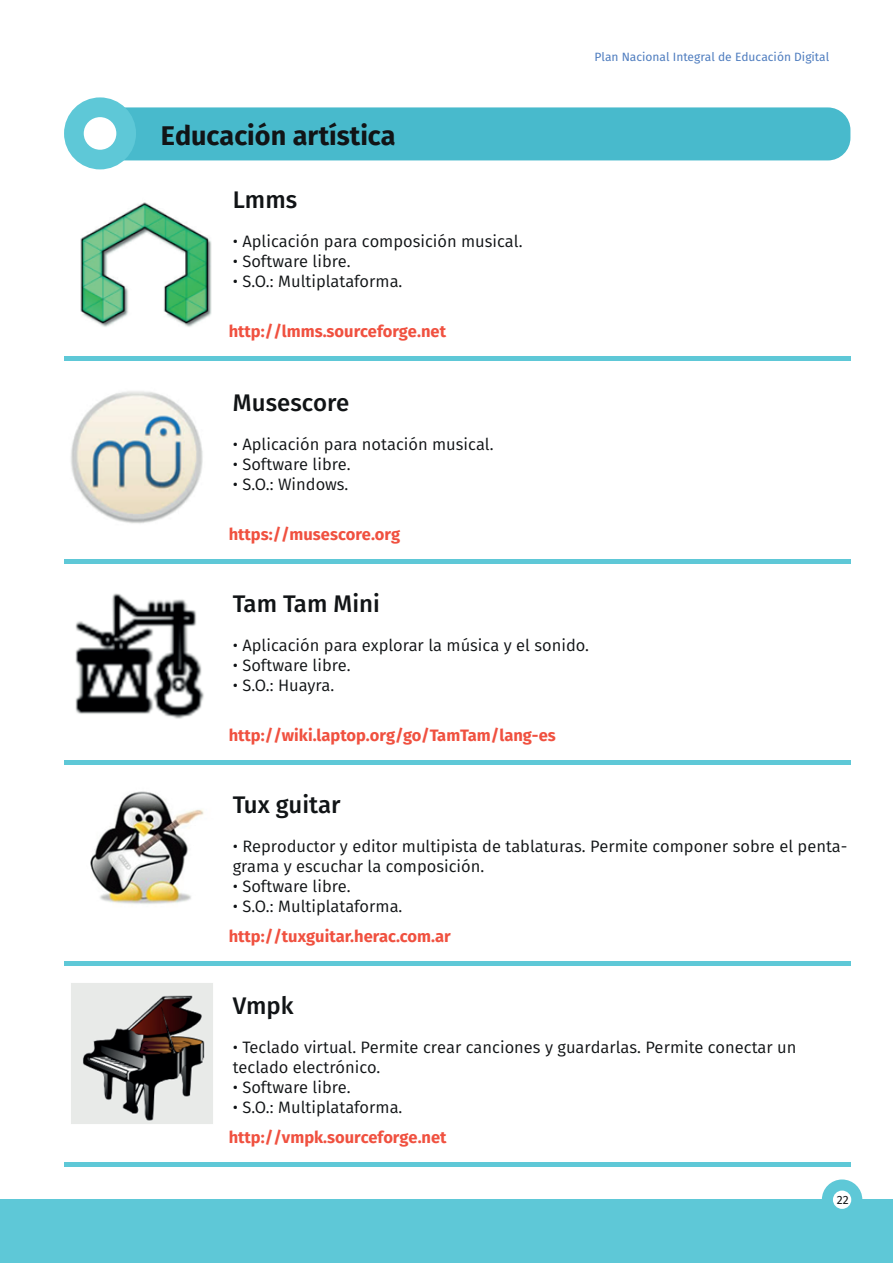
<style>
.page{position:relative;width:893px;height:1263px;background:#fff}
.page>*{position:absolute;margin:0;border:0;box-sizing:border-box;transform-origin:0 0}
.t1{font:700 27px "Fira Sans";color:#111416}
.t2{font:500 24px "Fira Sans";color:#111416}
.t3{font:16.5px/19.8px "Fira Sans";color:#111416}
.t4{font:700 16.5px "Fira Sans";color:#f05140}
.t5{font:12px "Fira Sans";color:#4f7dbf}
.t6{font:12px "Fira Sans";color:#111416}
</style>
<div class="page">
<div style="left:0;top:1199px;width:893px;height:64px;background:#5ec8d7"></div>
<div style="left:822px;top:1179px;width:40px;height:41px;background:#5ec8d7;border-radius:50%"></div>
<div style="left:833px;top:1190px;width:18px;height:19px;background:#fff;border-radius:50%"></div>
<img style="left:71px;top:391px;width:132px;height:133px">
<img style="left:75px;top:593px;width:129px;height:126px">
<img style="left:90px;top:791px;width:114px;height:113px">
<img style="left:71px;top:983px;width:142px;height:141px">
<img style="left:80px;top:202px;width:132px;height:125px">
<div style="left:82px;top:107px;width:768px;height:53px;background:#48bacc;border-radius:23px"></div>
<div style="left:64px;top:97px;width:72px;height:72px;background:#5ec8d7;border-radius:50%"></div>
<div style="left:84px;top:117px;width:32px;height:33px;background:#fff;border-radius:50%"></div>
<hr style="left:64px;top:356px;width:786px;height:4px;background:#5ec8d7">
<div style="left:65px;top:760px;width:786px;height:5px;background:#5ec8d7"></div>
<div style="left:65px;top:961px;width:786px;height:5px;background:#5ec8d7"></div>
<div style="left:65px;top:1162px;width:786px;height:5px;background:#5ec8d7"></div>
<div style="left:65px;top:559px;width:786px;height:5px;background:#5ec8d7"></div>
<h1 class="t1" style="left:161px;top:112px;width:236px">Educación artística</h1>
<h2 class="t2" style="left:233px;top:180px;width:66px">Lmms</h2>
<p class="t3" style="left:233px;top:231px;width:291px">• Aplicación para composición musical.</p>
<p class="t3" style="left:233px;top:251px;width:120px">• Software libre.</p>
<p class="t3" style="left:233px;top:271px;width:171px">• S.O.: Multiplataforma.</p>
<p class="t4" style="left:229px;top:317px;width:219px">http://lmms.sourceforge.net</p>
<h2 class="t2" style="left:233px;top:383px;width:118px">Musescore</h2>
<p class="t3" style="left:233px;top:434px;width:262px">• Aplicación para notación musical.</p>
<p class="t3" style="left:233px;top:454px;width:120px">• Software libre.</p>
<p class="t3" style="left:233px;top:474px;width:117px">• S.O.: Windows.</p>
<p class="t4" style="left:229px;top:520px;width:173px">https://musescore.org</p>
<p class="t5" style="left:594px;top:48px;width:236px">Plan Nacional Integral de Educación Digital</p>
<h2 class="t2" style="left:233px;top:584px;width:149px">Tam Tam Mini</h2>
<p class="t3" style="left:233px;top:635px;width:358px">• Aplicación para explorar la música y el sonido.</p>
<p class="t3" style="left:233px;top:655px;width:120px">• Software libre.</p>
<p class="t3" style="left:233px;top:675px;width:103px">• S.O.: Huayra.</p>
<p class="t4" style="left:229px;top:721px;width:329px">http://wiki.laptop.org/go/TamTam/lang-es</p>
<h2 class="t2" style="left:233px;top:785px;width:109px">Tux guitar</h2>
<p class="t3" style="left:233px;top:836px;width:616px">• Reproductor y editor multipista de tablaturas. Permite componer sobre el penta&shy;grama y escuchar la composición.</p>
<p class="t3" style="left:233px;top:876px;width:120px">• Software libre.</p>
<p class="t3" style="left:233px;top:896px;width:171px">• S.O.: Multiplataforma.</p>
<p class="t4" style="left:229px;top:922px;width:224px">http://tuxguitar.herac.com.ar</p>
<h2 class="t2" style="left:233px;top:986px;width:62px">Vmpk</h2>
<p class="t3" style="left:233px;top:1037px;width:565px">• Teclado virtual. Permite crear canciones y guardarlas. Permite conectar un teclado electrónico.</p>
<p class="t3" style="left:233px;top:1077px;width:120px">• Software libre.</p>
<p class="t3" style="left:233px;top:1097px;width:171px">• S.O.: Multiplataforma.</p>
<p class="t4" style="left:229px;top:1123px;width:219px">http://vmpk.sourceforge.net</p>
<p class="t6" style="left:837px;top:1191px;width:13px">22</p>
</div>
